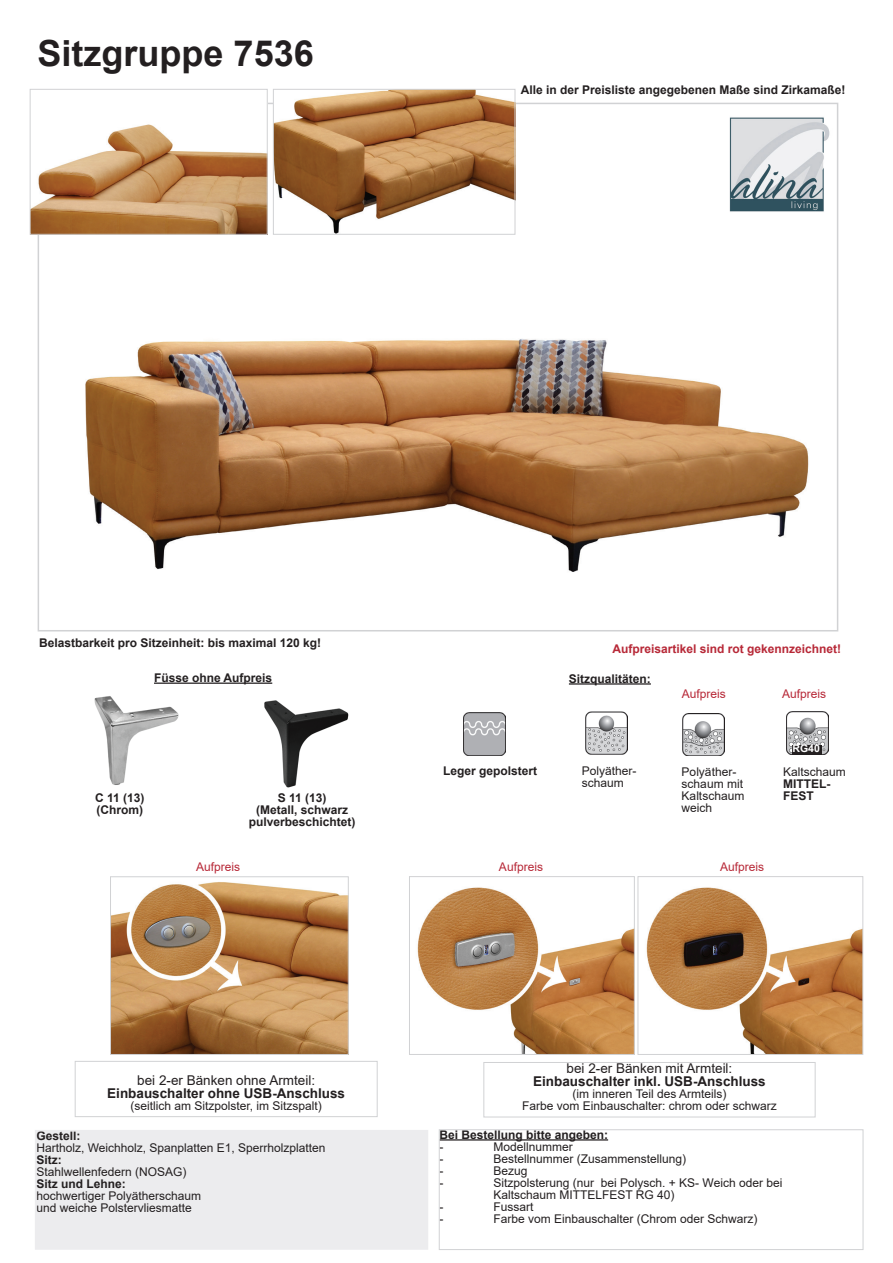
<style>
.page{position:relative;width:893px;height:1263px;background:#fff}
.page>*{position:absolute;margin:0;border:0;box-sizing:border-box;transform-origin:0 0}
.t1{font:700 36px "Arial";color:#231f20}
.t2{font:700 13.5px "Arial";color:#231f20}
.t3{font:13.5px "Arial";color:#231f20}
.t4{font:12px/12px "Arial";color:#231f20}
.t5{font:700 12px/12px "Arial";color:#231f20}
.t6{font:12px "Arial";color:#b72837}
.t7{font:700 12px "Arial";color:#b72837}
.t8{font:700 10.5px "Arial";color:#fff}
</style>
<div class="page">
<hr style="left:439px;top:1139px;width:169px;height:1px;background:#231f20">
<div style="left:439px;top:1129px;width:424px;height:121px;border:1px solid #d1d2d4"></div>
<hr style="left:154px;top:682px;width:118px;height:2px;background:#231f20">
<img style="left:417px;top:887px;width:216px;height:166px">
<div style="left:409px;top:876px;width:226px;height:179px;border:1px solid #d1d2d4"></div>
<div style="left:484px;top:1062px;width:331px;height:55px;border:1px solid #d1d2d4"></div>
<img style="left:94px;top:696px;width:85px;height:89px">
<img style="left:264px;top:700px;width:85px;height:88px">
<img style="left:112px;top:882px;width:235px;height:171px">
<div style="left:110px;top:876px;width:239px;height:179px;border:1px solid #d1d2d4"></div>
<img style="left:646px;top:887px;width:215px;height:166px">
<div style="left:638px;top:876px;width:225px;height:179px;border:1px solid #d1d2d4"></div>
<div style="left:75px;top:1061px;width:302px;height:56px;border:1px solid #d1d2d4"></div>
<div style="left:36px;top:1131px;width:391px;height:118px;background:#ececee"></div>
<div style="left:35px;top:1130px;width:393px;height:120px;border:2px solid #ececee"></div>
<hr style="left:569px;top:683px;width:82px;height:2px;background:#231f20">
<img style="left:586px;top:712px;width:42px;height:42px">
<img style="left:786px;top:712px;width:42px;height:42px">
<div style="left:792px;top:745px;width:30px;height:9px;background:#231f20"></div>
<img style="left:682px;top:713px;width:42px;height:42px">
<img style="left:464px;top:713px;width:42px;height:42px">
<img style="left:85px;top:143px;width:724px;height:429px">
<img style="left:725px;top:117px;width:105px;height:101px">
<img style="left:32px;top:124px;width:234px;height:109px">
<div style="left:30px;top:89px;width:238px;height:146px;border:1px solid #d1d2d4"></div>
<img style="left:275px;top:91px;width:238px;height:142px">
<div style="left:273px;top:89px;width:242px;height:146px;border:1px solid #d1d2d4"></div>
<h1 class="t1" style="left:38px;top:28px;width:278px">Sitzgruppe 7536</h1>
<p class="t5" style="left:521px;top:84px;width:326px">Alle in der Preisliste angegebenen Maße sind Zirkamaße!</p>
<p class="t5" style="left:39px;top:637px;width:284px">Belastbarkeit pro Sitzeinheit: bis maximal 120 kg!</p>
<p class="t5" style="left:154px;top:672px;width:120px">Füsse ohne Aufpreis</p>
<p class="t5" style="left:95px;top:792px;width:51px">C 11 (13) (Chrom)</p>
<p class="t5" style="left:249px;top:792px;width:108px;text-align:center">S 11 (13)<br>(Metall, schwarz pulverbeschichtet)</p>
<p class="t5" style="left:443px;top:765px;width:96px">Leger gepolstert</p>
<p class="t7" style="left:612px;top:640px;width:230px">Aufpreisartikel sind rot gekennzeichnet!</p>
<p class="t5" style="left:569px;top:673px;width:84px">Sitzqualitäten:</p>
<p class="t4" style="left:582px;top:765px;width:56px">Polyäther&shy;schaum</p>
<p class="t6" style="left:682px;top:685px;width:46px">Aufpreis</p>
<p class="t6" style="left:782px;top:686px;width:46px">Aufpreis</p>
<p class="t4" style="left:682px;top:766px;width:64px">Polyäther&shy;schaum mit<br>Kaltschaum weich</p>
<p class="t8" style="left:792px;top:741px;width:29px">RG40</p>
<p class="t4" style="left:783px;top:766px;width:64px">Kaltschaum</p>
<p class="t5" style="left:783px;top:778px;width:49px">MITTEL-<br>FEST</p>
<p class="t6" style="left:196px;top:858px;width:46px">Aufpreis</p>
<p class="t6" style="left:499px;top:858px;width:46px">Aufpreis</p>
<p class="t6" style="left:720px;top:858px;width:46px">Aufpreis</p>
<p class="t3" style="left:137px;top:1071px;width:179px">bei 2-er Bänken ohne Armteil:</p>
<p class="t2" style="left:107px;top:1084px;width:239px">Einbauschalter ohne USB-Anschluss</p>
<p class="t4" style="left:130px;top:1100px;width:193px">(seitlich am Sitzpolster, im Sitzspalt)</p>
<p class="t5" style="left:36px;top:1130px;width:46px">Gestell:</p>
<p class="t4" style="left:36px;top:1142px;width:291px">Hartholz, Weichholz, Spanplatten E1, Sperrholzplatten</p>
<p class="t5" style="left:36px;top:1154px;width:27px">Sitz:</p>
<p class="t4" style="left:36px;top:1166px;width:152px">Stahlwellenfedern (NOSAG)</p>
<p class="t5" style="left:36px;top:1178px;width:91px">Sitz und Lehne:</p>
<p class="t4" style="left:36px;top:1190px;width:166px">hochwertiger Polyätherschaum und weiche Polstervliesmatte</p>
<p class="t3" style="left:567px;top:1058px;width:167px">bei 2-er Bänken mit Armteil:</p>
<p class="t2" style="left:533px;top:1072px;width:234px">Einbauschalter inkl. USB-Anschluss</p>
<p class="t4" style="left:522px;top:1088px;width:256px;text-align:center">(im inneren Teil des Armteils)<br>Farbe vom Einbauschalter: chrom oder schwarz</p>
<p class="t5" style="left:439px;top:1128px;width:170px">Bei Bestellung bitte angeben:</p>
<p class="t4" style="left:439px;top:1140px;width:5px">-</p>
<p class="t4" style="left:493px;top:1140px;width:81px">Modellnummer</p>
<p class="t4" style="left:439px;top:1152px;width:5px">-</p>
<p class="t4" style="left:493px;top:1152px;width:194px">Bestellnummer (Zusammenstellung)</p>
<p class="t4" style="left:439px;top:1164px;width:5px">-</p>
<p class="t4" style="left:493px;top:1164px;width:36px">Bezug</p>
<p class="t4" style="left:439px;top:1176px;width:5px">-</p>
<p class="t4" style="left:493px;top:1176px;width:290px">Sitzpolsterung (nur bei Polysch. + KS- Weich oder bei<br>Kaltschaum MITTELFEST RG 40)</p>
<p class="t4" style="left:439px;top:1200px;width:5px">-</p>
<p class="t4" style="left:493px;top:1200px;width:42px">Fussart</p>
<p class="t4" style="left:439px;top:1212px;width:5px">-</p>
<p class="t4" style="left:493px;top:1212px;width:266px">Farbe vom Einbauschalter (Chrom oder Schwarz)</p>
</div>
